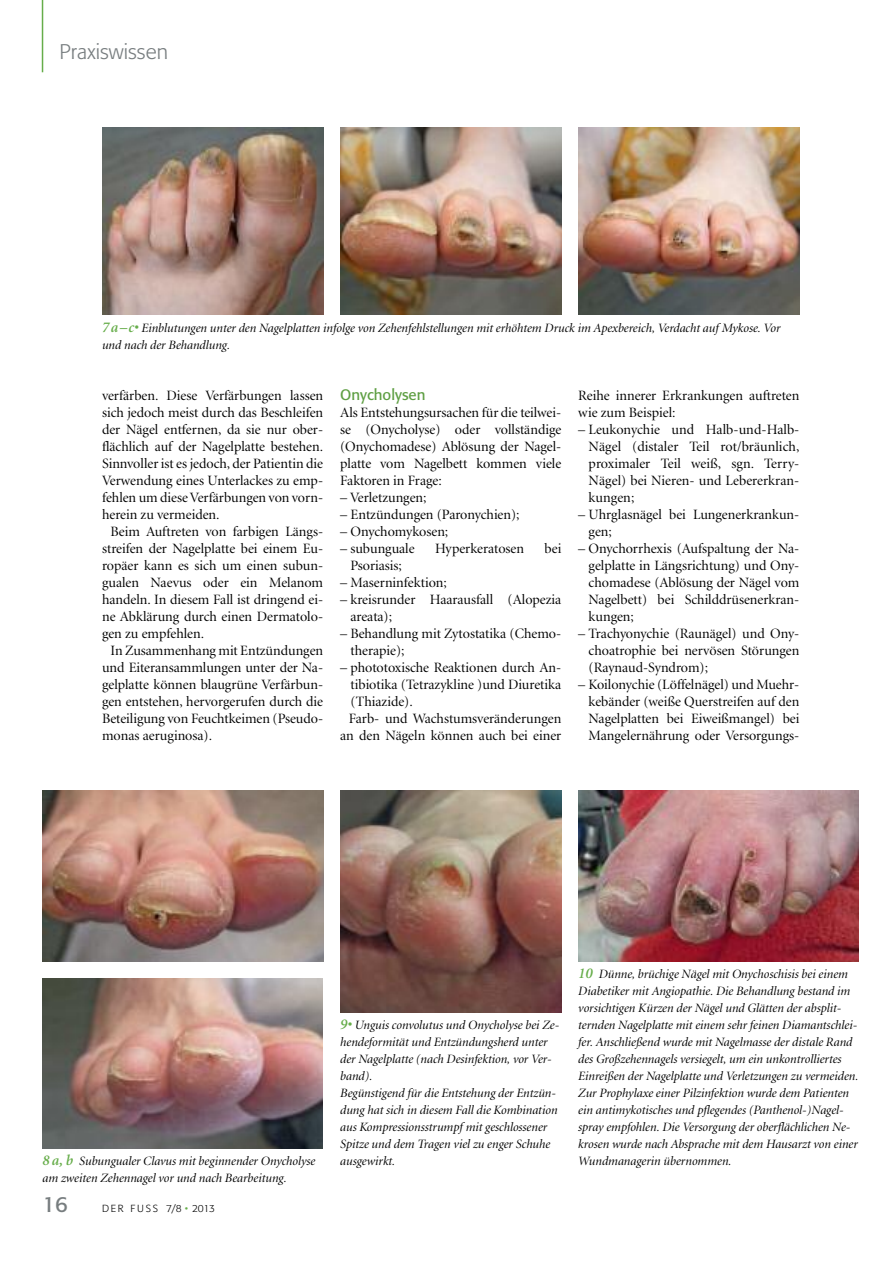
<style>
.page{position:relative;width:893px;height:1263px;background:#fff}
.page>*{position:absolute;margin:0;border:0;box-sizing:border-box;transform-origin:0 0}
.t1{font:21.75px "Formata";color:#777d7f}
.t2{font:300 21px "Formata";color:#777d7f}
.t3{font:15px "Formata";color:#5f9f44}
.t4{font:14.25px/17px "Minion Display";color:#000;text-align:justify}
.t5{font:italic 12.75px/17px "Minion Display";color:#000}
.t6{font:300 10.2px "Formata";letter-spacing:.175em;color:#000}
.s1{font-family:"Minion";font-weight:600;font-size:15px;color:#66ad4a}
.s2{color:#66ad4a}
</style>
<div class="page">
<hr style="left:42px;top:0;width:1px;height:72px;background:#66ad4a">
<img style="left:102px;top:128px;width:221px;height:187px">
<img style="left:43px;top:791px;width:280px;height:170px">
<img style="left:43px;top:978px;width:280px;height:170px">
<img style="left:340px;top:791px;width:221px;height:221px">
<img style="left:578px;top:791px;width:281px;height:170px">
<img style="left:340px;top:128px;width:221px;height:187px">
<img style="left:578px;top:128px;width:221px;height:187px">
<h2 class="t2" style="left:60px;top:43px;width:110px">Praxiswissen</h2>
<p class="t5" style="left:102px;top:320px;width:680px"><span class="s1">7a–c•</span> Einblutungen unter den Nagelplatten infolge von Zehenfehlstellungen mit erhöhtem Druck im Apexbereich, Verdacht auf Mykose. Vor und nach der Behandlung.</p>
<p class="t4" style="left:102px;top:388px;width:223px">verfärben. Diese Verfärbungen lassen</p>
<p class="t4" style="left:102px;top:405px;width:223px">sich jedoch meist durch das Beschleifen</p>
<p class="t4" style="left:102px;top:422px;width:223px">der Nägel entfernen, da sie nur ober-</p>
<p class="t4" style="left:102px;top:439px;width:223px">flächlich auf der Nagelplatte bestehen.</p>
<p class="t4" style="left:102px;top:456px;width:223px">Sinnvoller ist es jedoch, der Patientin die</p>
<p class="t4" style="left:102px;top:473px;width:223px">Verwendung eines Unterlackes zu emp-</p>
<p class="t4" style="left:102px;top:490px;width:223px">fehlen um dieseVerfärbungen von vorn-</p>
<p class="t4" style="left:102px;top:507px;width:119px">herein zu vermeiden.</p>
<p class="t4" style="left:111px;top:524px;width:214px">Beim Auftreten von farbigen Längs-</p>
<p class="t4" style="left:102px;top:541px;width:223px">streifen der Nagelplatte bei einem Eu-</p>
<p class="t4" style="left:102px;top:558px;width:223px">ropäer kann es sich um einen subun-</p>
<p class="t4" style="left:102px;top:575px;width:223px">gualen Naevus oder ein Melanom</p>
<p class="t4" style="left:102px;top:592px;width:223px">handeln. In diesem Fall ist dringend ei-</p>
<p class="t4" style="left:102px;top:609px;width:223px">ne Abklärung durch einen Dermatolo-</p>
<p class="t4" style="left:102px;top:626px;width:104px">gen zu empfehlen.</p>
<p class="t4" style="left:111px;top:643px;width:214px">In Zusammenhang mit Entzündungen</p>
<p class="t4" style="left:102px;top:660px;width:223px">und Eiteransammlungen unter der Na-</p>
<p class="t4" style="left:102px;top:677px;width:223px">gelplatte können blaugrüne Verfärbun-</p>
<p class="t4" style="left:102px;top:694px;width:223px">gen entstehen, hervorgerufen durch die</p>
<p class="t4" style="left:102px;top:711px;width:223px">Beteiligung von Feuchtkeimen (Pseudo-</p>
<p class="t4" style="left:102px;top:728px;width:112px">monas aeruginosa).</p>
<p class="t3" style="left:340px;top:388px;width:87px">Onycholysen</p>
<p class="t4" style="left:340px;top:405px;width:223px">Als Entstehungsursachen für die teilwei&shy;se (Onycholyse) oder vollständige (Onychomadese) Ablösung der Nagel&shy;platte vom Nagelbett kommen viele Faktoren in Frage:</p>
<p class="t4" style="left:340px;top:490px;width:88px">– Verletzungen;</p>
<p class="t4" style="left:340px;top:507px;width:181px">– Entzündungen (Paronychien);</p>
<p class="t4" style="left:340px;top:524px;width:110px">– Onychomykosen;</p>
<p class="t4" style="left:340px;top:541px;width:76px">– subunguale</p>
<p class="t4" style="left:435px;top:541px;width:90px">Hyperkeratosen</p>
<p class="t4" style="left:545px;top:541px;width:18px">bei</p>
<p class="t4" style="left:350px;top:558px;width:53px">Psoriasis;</p>
<p class="t4" style="left:340px;top:575px;width:108px">– Maserninfektion;</p>
<p class="t4" style="left:350px;top:592px;width:212px;text-indent:-10px">– kreisrunder Haarausfall (Alopezia areata);</p>
<p class="t4" style="left:350px;top:626px;width:212px;text-indent:-10px">– Behandlung mit Zytostatika (Chemo&shy;therapie);</p>
<p class="t4" style="left:340px;top:660px;width:223px">– phototoxische Reaktionen durch An-</p>
<p class="t4" style="left:350px;top:677px;width:212px">tibiotika (Tetrazykline )und Diuretika</p>
<p class="t4" style="left:350px;top:694px;width:64px">(Thiazide).</p>
<p class="t4" style="left:349px;top:711px;width:214px">Farb- und Wachstumsveränderungen</p>
<p class="t4" style="left:340px;top:728px;width:223px">an den Nägeln können auch bei einer</p>
<p class="t4" style="left:578px;top:388px;width:223px">Reihe innerer Erkrankungen auftreten wie zum Beispiel:</p>
<p class="t4" style="left:589px;top:422px;width:212px;text-indent:-10px">– Leukonychie und Halb-und-Halb-Nägel (distaler Teil rot/bräunlich, proximaler Teil weiß, sgn. Terry-Nägel) bei Nieren- und Lebererkran&shy;kungen;</p>
<p class="t4" style="left:589px;top:507px;width:212px;text-indent:-10px">– Uhrglasnägel bei Lungenerkrankun&shy;gen;</p>
<p class="t4" style="left:589px;top:541px;width:212px;text-indent:-10px">– Onychorrhexis (Aufspaltung der Na&shy;gelplatte in Längsrichtung) und Ony&shy;chomadese (Ablösung der Nägel vom Nagelbett) bei Schilddrüsenerkran&shy;kungen;</p>
<p class="t4" style="left:589px;top:626px;width:212px;text-indent:-10px">– Trachyonychie (Raunägel) und Ony&shy;choatrophie bei nervösen Störungen (Raynaud-Syndrom);</p>
<p class="t4" style="left:589px;top:677px;width:212px;text-indent:-10px">– Koilonychie (Löffelnägel) und Muehr&shy;kebänder (weiße Querstreifen auf den Nagelplatten bei Eiweißmangel) bei Mangelernährung oder Versorgungs-</p>
<p class="t5" style="left:43px;top:1154px;width:274px"><span class="s1">8 a, b</span> Subungualer Clavus mit beginnender Onycholyse am zweiten Zehennagel vor und nach Bearbeitung.</p>
<h1 class="t1" style="left:43px;top:1195px;width:27px">16</h1>
<p class="t6" style="left:102px;top:1204px;width:114px">DER FUSS 7/8 <span class="s2">•</span> 2013</p>
<p class="t5" style="left:340px;top:1017px;width:221px"><span class="s1">9•</span> Unguis convolutus und Onycholyse bei Ze&shy;hendeformität und Entzündungsherd unter der Nagelplatte (nach Desinfektion, vor Ver&shy;band).<br>Begünstigend für die Entstehung der Entzün&shy;dung hat sich in diesem Fall die Kombination aus Kompressionsstrumpf mit geschlossener Spitze und dem Tragen viel zu enger Schuhe ausgewirkt.</p>
<p class="t5" style="left:578px;top:966px;width:282px"><span class="s1">10</span> Dünne, brüchige Nägel mit Onychoschisis bei einem Diabetiker mit Angiopathie. Die Behandlung bestand im vorsichtigen Kürzen der Nägel und Glätten der absplit&shy;ternden Nagelplatte mit einem sehr feinen Diamantschlei&shy;fer. Anschließend wurde mit Nagelmasse der distale Rand des Großzehennagels versiegelt, um ein unkontrolliertes Einreißen der Nagelplatte und Verletzungen zu vermeiden.<br>Zur Prophylaxe einer Pilzinfektion wurde dem Patienten ein antimykotisches und pflegendes (Panthenol-)Nagel&shy;spray empfohlen. Die Versorgung der oberflächlichen Ne&shy;krosen wurde nach Absprache mit dem Hausarzt von einer Wundmanagerin übernommen.</p>
</div>
